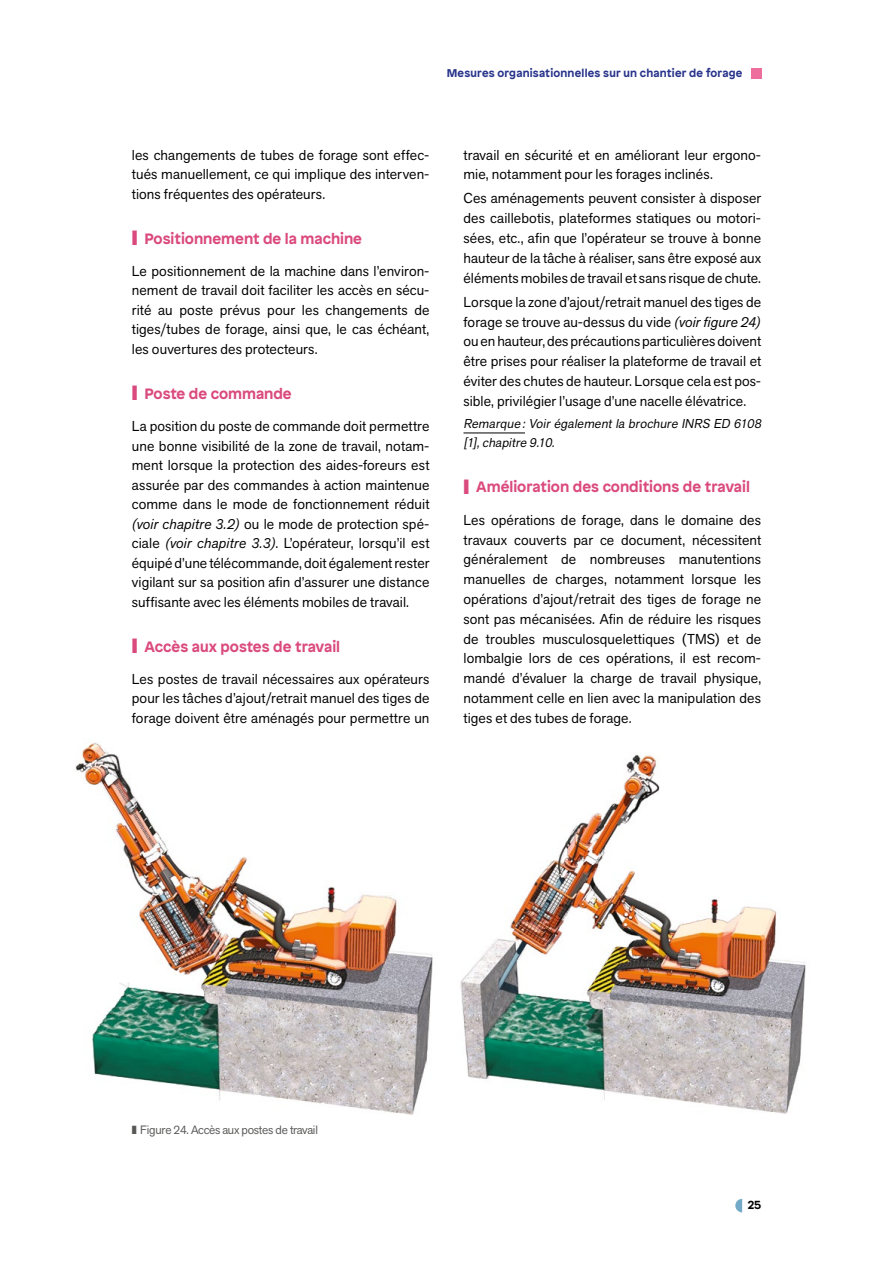
<style>
.page{position:relative;width:893px;height:1263px;background:#fff}
.page>*{position:absolute;margin:0;border:0;box-sizing:border-box;transform-origin:0 0}
.t1{font:700 15px "Patron";color:#da4a7d}
.t2{font:14.25px/19.8px "Akzid Grtsk Next";letter-spacing:.005em;color:#000;text-align:justify}
.t3{font:italic 12.75px/18.3px "Akzid Grtsk Next";color:#000}
.t4{font:12px "Akzid Grtsk Next";letter-spacing:-.02em;color:#575756}
.t5{font:700 11.7px "Patron";color:#000}
.t6{font:700 11.25px "Patron";letter-spacing:.02em;color:#28348b}
.s1{font-style:italic}
</style>
<div class="page">
<svg style="left:735px;top:1199px;width:7px;height:13px"></svg>
<div style="left:751px;top:68px;width:10px;height:11px;background:#ed6e9c"></div>
<img style="left:75px;top:743px;width:358px;height:372px">
<img style="left:460px;top:755px;width:346px;height:359px">
<hr style="left:463px;top:433px;width:62px;height:1px;background:#000">
<p class="t6" style="left:447px;top:64px;width:297px">Mesures organisationnelles sur un chantier de forage</p>
<p class="t2" style="left:132px;top:145px;width:299px">les changements de tubes de forage sont effec&shy;tués manuellement, ce qui implique des interven&shy;tions fréquentes des opérateurs.</p>
<p class="t1" style="left:132px;top:226px;width:232px">❙ Positionnement de la machine</p>
<p class="t2" style="left:132px;top:261px;width:299px">Le positionnement de la machine dans l’environ&shy;nement de travail doit faciliter les accès en sécu&shy;rité au poste prévus pour les changements de tiges/tubes de forage, ainsi que, le cas échéant, les ouvertures des protecteurs.</p>
<p class="t1" style="left:132px;top:381px;width:161px">❙ Poste de commande</p>
<p class="t2" style="left:132px;top:416px;width:299px">La position du poste de commande doit permettre une bonne visibilité de la zone de travail, notam&shy;ment lorsque la protection des aides-foreurs est assurée par des commandes à action maintenue comme dans le mode de fonctionnement réduit <span class="s1">(voir chapitre 3.2)</span> ou le mode de protection spé&shy;ciale <span class="s1">(voir chapitre 3.3)</span>. L’opérateur, lorsqu’il est équipé d’une télécommande, doit également rester vigilant sur sa position afin d’assurer une distance suffisante avec les éléments mobiles de travail.</p>
<p class="t1" style="left:132px;top:634px;width:210px">❙ Accès aux postes de travail</p>
<p class="t2" style="left:132px;top:669px;width:299px">Les postes de travail nécessaires aux opérateurs pour les tâches d’ajout/retrait manuel des tiges de forage doivent être aménagés pour permettre un</p>
<p class="t2" style="left:463px;top:145px;width:299px">travail en sécurité et en améliorant leur ergono&shy;mie, notamment pour les forages inclinés.</p>
<p class="t2" style="left:463px;top:188px;width:299px">Ces aménagements peuvent consister à disposer des caillebotis, plateformes statiques ou motori&shy;sées, etc., afin que l’opérateur se trouve à bonne hauteur de la tâche à réaliser, sans être exposé aux éléments mobiles de travail et sans risque de chute.</p>
<p class="t2" style="left:463px;top:292px;width:299px">Lorsque la zone d’ajout/retrait manuel des tiges de forage se trouve au-dessus du vide <span class="s1">(voir figure 24) </span>ou en hauteur, des précautions particulières doivent être prises pour réaliser la plateforme de travail et éviter des chutes de hauteur. Lorsque cela est pos&shy;sible, privilégier l’usage d’une nacelle élévatrice.</p>
<p class="t3" style="left:463px;top:415px;width:302px">Remarque: Voir également la brochure INRS ED 6108 [1],chapitre 9.10.</p>
<p class="t1" style="left:463px;top:475px;width:288px">❙ Amélioration des conditions de travail</p>
<p class="t2" style="left:463px;top:510px;width:299px">Les opérations de forage, dans le domaine des travaux couverts par ce document, nécessitent généralement de nombreuses manutentions manuelles de charges, notamment lorsque les opérations d’ajout/retrait des tiges de forage ne sont pas mécanisées. Afin de réduire les risques de troubles musculosquelettiques (TMS) et de lombalgie lors de ces opérations, il est recom&shy;mandé d’évaluer la charge de travail physique, notamment celle en lien avec la manipulation des tiges et des tubes de forage.</p>
<p class="t4" style="left:132px;top:1122px;width:188px">❚ Figure 24. Accès aux postes de travail</p>
<p class="t5" style="left:748px;top:1196px;width:15px">25</p>
</div>
